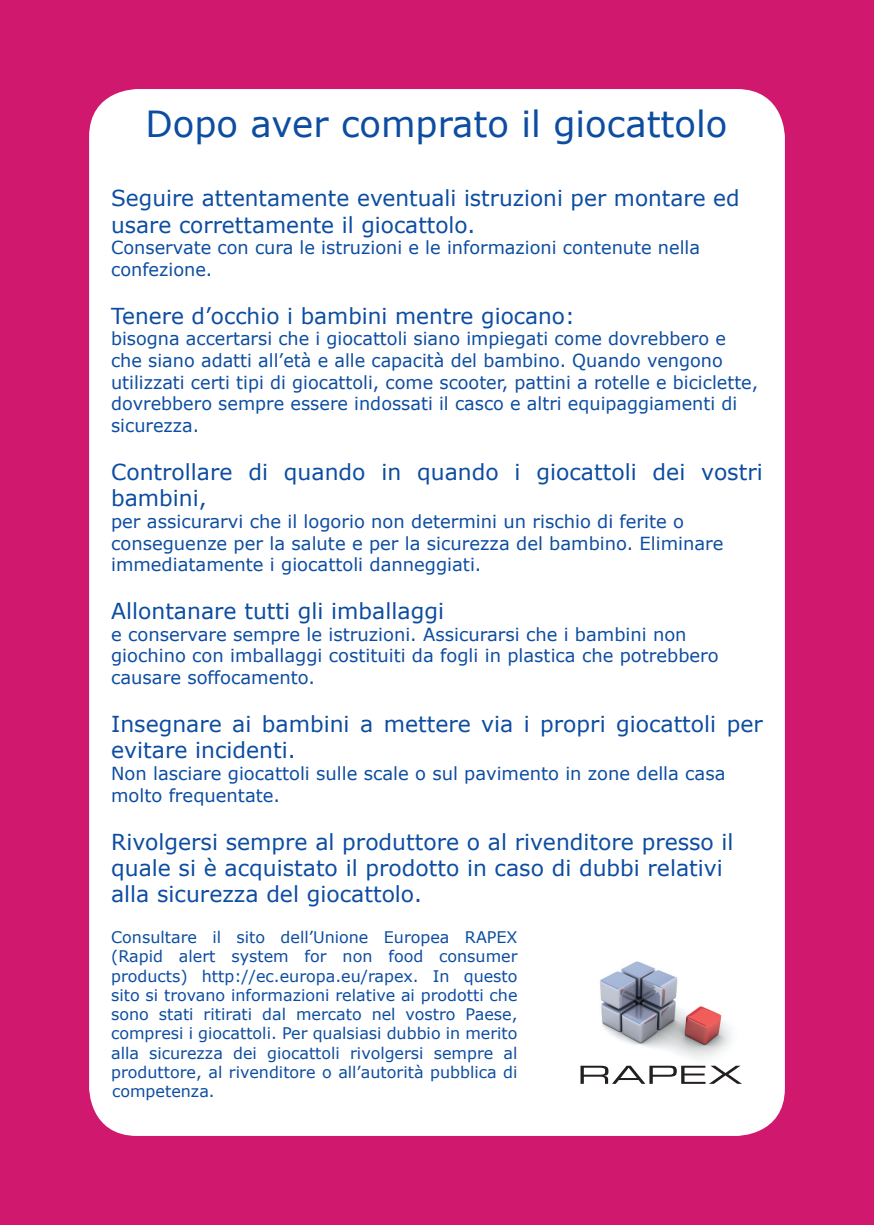
<style>
.page{position:relative;width:874px;height:1225px;background:#fff}
.page>*{position:absolute;margin:0;border:0;box-sizing:border-box;transform-origin:0 0}
.t1{font:36px "Verdana";color:#0d4da1}
.t2{font:22px/26.4px "Verdana";color:#0d4da1}
.t3{font:18px/21.6px "Verdana";color:#0d4da1}
.t4{font:16px/19.2px "Verdana";color:#0d4da1;text-align:justify}
</style>
<div class="page">
<div style="left:0;top:0;width:873px;height:1225px;background:#d0196e"></div>
<div style="left:89px;top:89px;width:695px;height:1047px;background:#fff;border-radius:48px"></div>
<img style="left:600px;top:961px;width:132px;height:99px">
<svg style="left:580px;top:1065px;width:161px;height:18px"></svg>
<p class="t1" style="left:145px;top:101px;width:583px">Dopo aver comprato il giocattolo</p>
<p class="t2" style="left:111px;top:185px;width:629px">Seguire attentamente eventuali istruzioni per montare ed usare correttamente il giocattolo.</p>
<p class="t3" style="left:111px;top:237px;width:590px">Conservate con cura le istruzioni e le informazioni contenute nella confezione.</p>
<p class="t2" style="left:111px;top:303px;width:465px">Tenere d’occhio i bambini mentre giocano:</p>
<p class="t3" style="left:111px;top:328px;width:648px">bisogna accertarsi che i giocattoli siano impiegati come dovrebbero e che siano adatti all’età e alle capacità del bambino. Quando vengono utilizzati certi tipi di giocattoli, come scooter, pattini a rotelle e biciclette, dovrebbero sempre essere indossati il casco e altri equipaggiamenti di sicurezza.</p>
<p class="t2" style="left:111px;top:459px;width:652px">Controllare di quando in quando i giocattoli dei vostri bambini,</p>
<p class="t3" style="left:111px;top:511px;width:613px">per assicurarvi che il logorio non determini un rischio di ferite o conseguenze per la salute e per la sicurezza del bambino. Eliminare immediatamente i giocattoli danneggiati.</p>
<p class="t2" style="left:111px;top:598px;width:334px">Allontanare tutti gli imballaggi</p>
<p class="t3" style="left:111px;top:623px;width:609px">e conservare sempre le istruzioni. Assicurarsi che i bambini non giochino con imballaggi costituiti da fogli in plastica che potrebbero causare soffocamento.</p>
<p class="t2" style="left:111px;top:711px;width:652px">Insegnare ai bambini a mettere via i propri giocattoli per evitare incidenti.</p>
<p class="t3" style="left:111px;top:763px;width:615px">Non lasciare giocattoli sulle scale o sul pavimento in zone della casa molto frequentate.</p>
<p class="t2" style="left:111px;top:828px;width:623px">Rivolgersi sempre al produttore o al rivenditore presso il quale si è acquistato il prodotto in caso di dubbi relativi alla sicurezza del giocattolo.</p>
<p class="t4" style="left:111px;top:928px;width:408px">Consultare il sito dell’Unione Europea RAPEX (Rapid alert system for non food consumer products) http://ec.europa.eu/rapex. In questo sito si trovano informazioni relative ai prodotti che sono stati ritirati dal mercato nel vostro Paese, compresi i giocattoli. Per qualsiasi dubbio in merito alla sicurezza dei giocattoli rivolgersi sempre al produttore, al rivenditore o all’autorità pubblica di competenza.</p>
</div>
